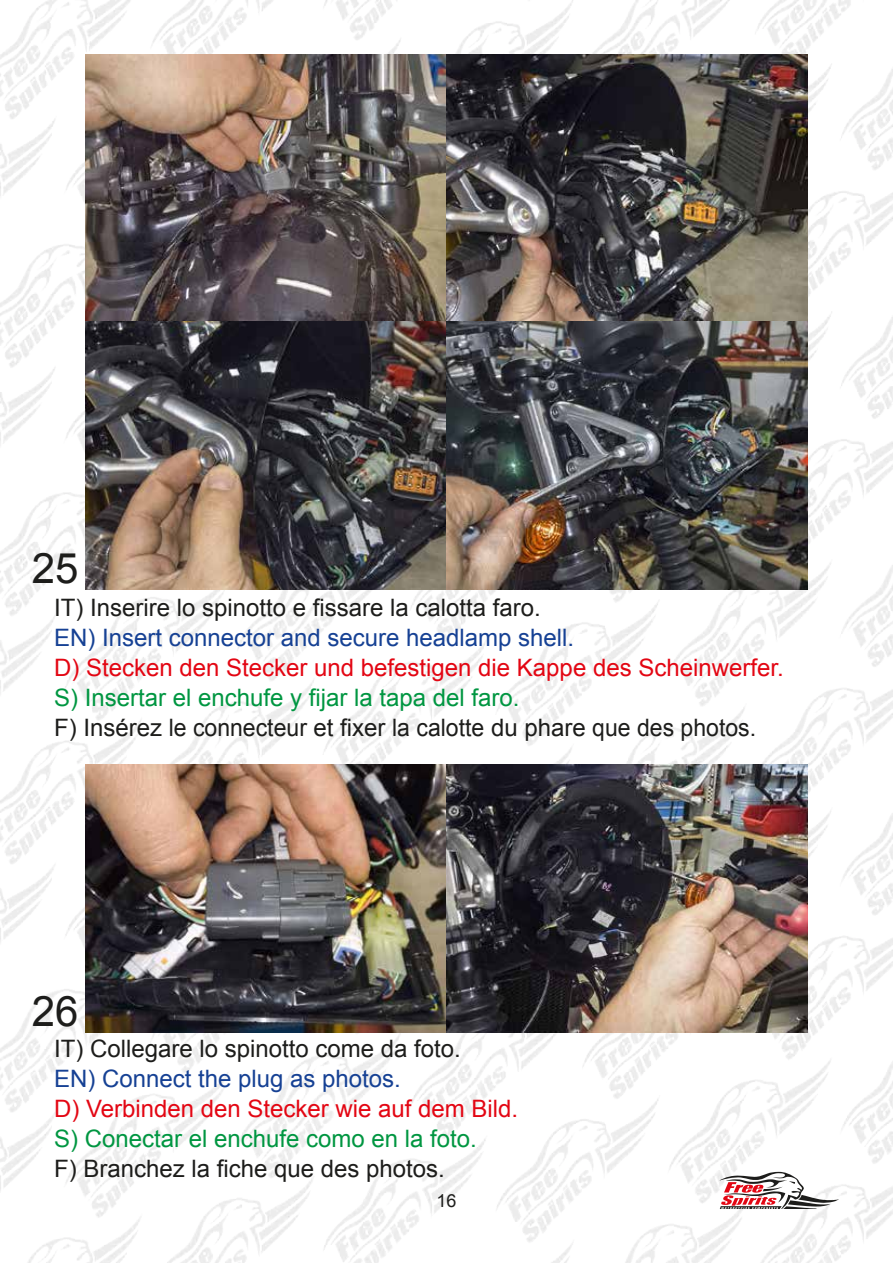
<style>
.page{position:relative;width:893px;height:1263px;background:#fff}
.page>*{position:absolute;margin:0;border:0;box-sizing:border-box;transform-origin:0 0}
.t1{font:42px "Arial";color:#1d1d1b}
.t2{font:24px "Arial";color:#1d1d1b}
.t3{font:24px "Arial";color:#e30613}
.t4{font:24px "Arial";color:#009641}
.t5{font:24px "Arial";color:#164194}
.t6{font:18px "Arial";color:#1d1d1b}
</style>
<div class="page">
<img style="left:0;top:0;width:893px;height:1262px">
<img style="left:85px;top:764px;width:723px;height:268px">
<img style="left:85px;top:54px;width:723px;height:535px">
<h1 class="t1" style="left:32px;top:541px;width:48px">25</h1>
<p class="t2" style="left:54px;top:592px;width:488px">IT) Inserire lo spinotto e fissare la calotta faro.</p>
<p class="t5" style="left:54px;top:622px;width:522px">EN) Insert connector and secure headlamp shell.</p>
<p class="t3" style="left:54px;top:652px;width:731px">D) Stecken den Stecker und befestigen die Kappe des Scheinwerfer.</p>
<p class="t4" style="left:54px;top:682px;width:467px">S) Insertar el enchufe y fijar la tapa del faro.</p>
<p class="t2" style="left:54px;top:712px;width:704px">F) Insérez le connecteur et fixer la calotte du phare que des photos.</p>
<h1 class="t1" style="left:32px;top:984px;width:48px">26</h1>
<p class="t2" style="left:54px;top:1032px;width:408px">IT) Collegare lo spinotto come da foto.</p>
<p class="t5" style="left:54px;top:1062px;width:348px">EN) Connect the plug as photos.</p>
<p class="t3" style="left:54px;top:1092px;width:466px">D) Verbinden den Stecker wie auf dem Bild.</p>
<p class="t4" style="left:54px;top:1122px;width:424px">S) Conectar el enchufe como en la foto.</p>
<p class="t2" style="left:54px;top:1152px;width:392px">F) Branchez la fiche que des photos.</p>
<p class="t6" style="left:436px;top:1189px;width:22px">16</p>
</div>
